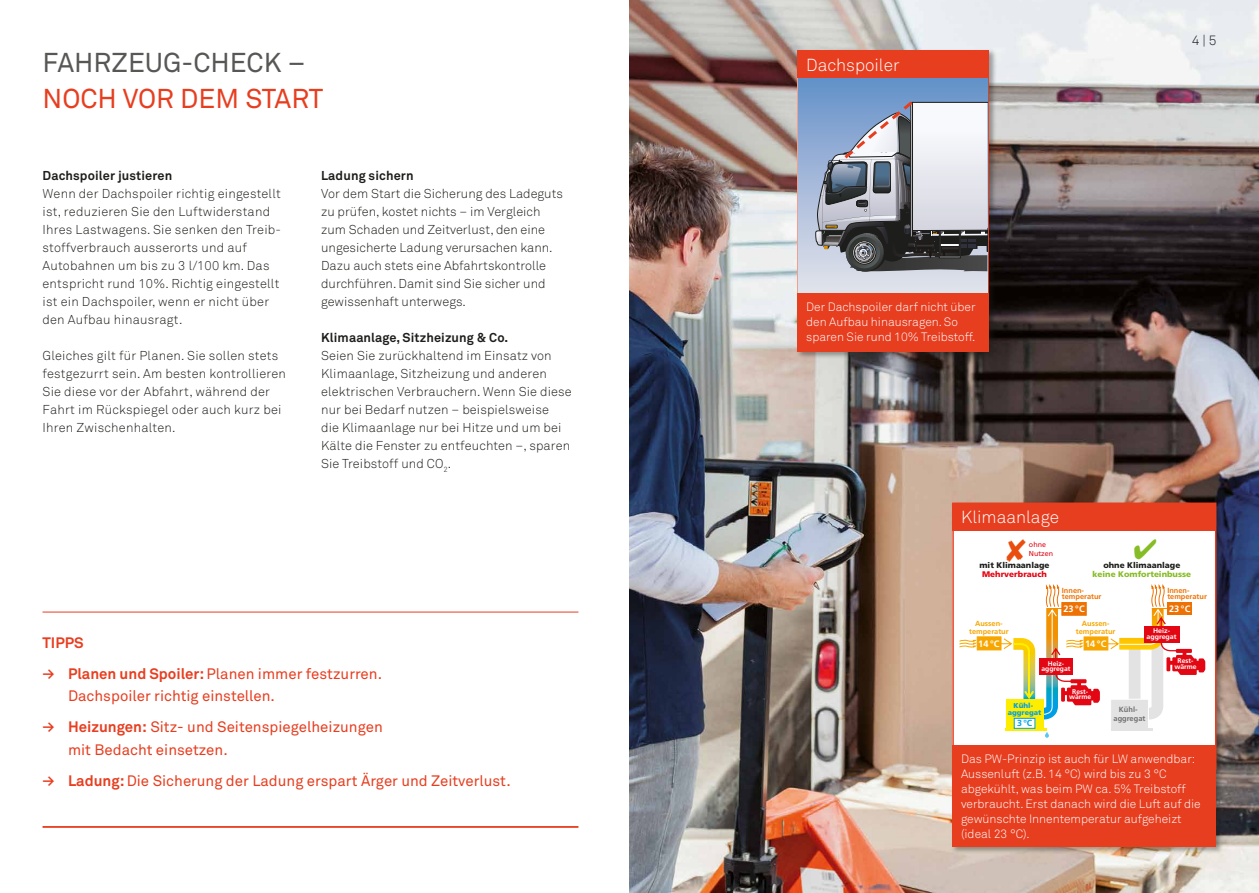
<style>
.page{position:relative;width:1259px;height:893px;background:#fff}
.page>*{position:absolute;margin:0;border:0;box-sizing:border-box;transform-origin:0 0}
.t1{font:27px "Akkurat";color:#575756}
.t2{font:27px "Akkurat";color:#e73e20}
.t3{font:300 17.25px "Akkurat";color:#fff}
.t4{font:15px/31px "Akkurat";color:#e73e20}
.t5{font:700 15px/31px "Akkurat";color:#e73e20}
.t6{font:300 13.5px "Akkurat";color:#1d1d1b}
.t7{font:300 12.75px/18px "Akkurat";letter-spacing:.01em;color:#1d1d1b}
.t8{font:700 12.75px "Akkurat";letter-spacing:.01em;color:#1d1d1b}
.t9{font:300 12px/15px "Akkurat";color:#fff}
.t10{font:700 9.3px "Frutiger";color:#fff}
.t11{font:700 8.85px "Frutiger";color:#009fe3}
.t12{font:900 8.1px "Frutiger";color:#1d1d1b}
.t13{font:900 8.1px "Frutiger";color:#86bc25}
.t14{font:900 8.1px "Frutiger";color:#e30613}
.t15{font:700 7.5px/9px "Frutiger";color:#706f6f;text-align:center}
.t16{font:700 7.35px/7.4px "Frutiger";color:#f7a600;text-align:center}
.t17{font:700 7.35px/6.8px "Frutiger";color:#ee7203}
.t18{font:900 7.2px/7.5px "Frutiger";color:#009fe3;text-align:center}
.t19{font:7.2px/8.7px "Frutiger";color:#e30613}
.t20{font:700 6.75px/5.7px "Frutiger";color:#fff;text-align:center}
.t21{font:700 6.75px/5.7px "Frutiger";color:#fff;text-align:center;scale:1.04 1}
.s1{font-weight:400}
.s2{font-weight:700}
</style>
<div class="page">
<img style="left:629px;top:0;width:630px;height:893px">
<div style="left:951px;top:501px;width:272px;height:354px;background:#1d1d1b;opacity:.4"></div>
<div style="left:952px;top:510px;width:264px;height:240px;background:#fff"></div>
<div style="left:952px;top:503px;width:264px;height:27px;background:#e73e20"></div>
<div style="left:952px;top:502px;width:264px;height:268px;border:2px solid #e73e20"></div>
<div style="left:1110px;top:699px;width:38px;height:31px;background:#e3e3e3;border:1px solid #fff"></div>
<hr style="left:1111px;top:728px;width:41px;height:2px;background:#e3e3e3">
<svg style="left:959px;top:640px;width:18px;height:8px"></svg>
<div style="left:977px;top:637px;width:24px;height:13px;background:#f7a600;border:1px solid #f7a600"></div>
<svg style="left:994px;top:584px;width:211px;height:135px"></svg>
<svg style="left:1045px;top:732px;width:4px;height:6px"></svg>
<hr style="left:1005px;top:728px;width:42px;height:3px;background:#ffed00">
<div style="left:1005px;top:700px;width:38px;height:29px;background:#ffed00"></div>
<div style="left:1014px;top:718px;width:21px;height:11px;background:#fff;border:1px solid #009fe3"></div>
<div style="left:1061px;top:602px;width:25px;height:13px;background:#ee7203"></div>
<div style="left:1167px;top:602px;width:24px;height:13px;background:#ee7203"></div>
<div style="left:952px;top:745px;width:264px;height:102px;background:#e73e20"></div>
<hr style="left:43px;top:612px;width:535px;height:1px;background:#e73e20">
<hr style="left:43px;top:826px;width:535px;height:2px;background:#e73e20">
<div style="left:796px;top:48px;width:200px;height:311px;background:#1d1d1b;opacity:.4"></div>
<div style="left:797px;top:50px;width:192px;height:28px;background:#e73e20"></div>
<div style="left:797px;top:50px;width:192px;height:268px;border:2px solid #e73e20"></div>
<div style="left:799px;top:78px;width:188px;height:216px;background:linear-gradient(to bottom,#6691c9,#e5e4eb)"></div>
<div style="left:797px;top:293px;width:192px;height:58px;background:#e73e20"></div>
<svg style="left:815px;top:98px;width:172px;height:174px"></svg>
<h1 class="t1" style="left:43px;top:47px;width:264px">FAHRZEUG-CHECK –</h1>
<h1 class="t2" style="left:43px;top:83px;width:282px">NOCH VOR DEM START</h1>
<p class="t8" style="left:43px;top:167px;width:131px">Dachspoiler justieren</p>
<p class="t7" style="left:43px;top:185px;width:240px">Wenn der Dachspoiler richtig eingestellt ist, reduzieren Sie den Luftwiderstand Ihres Lastwagens. Sie senken den Treib&shy;stoffverbrauch ausserorts und auf Autobahnen um bis zu 3 l/100 km. Das entspricht rund 10%. Richtig eingestellt ist ein Dachspoiler, wenn er nicht über den Aufbau hinausragt.</p>
<p class="t7" style="left:43px;top:347px;width:245px">Gleiches gilt für Planen. Sie sollen stets festgezurrt sein. Am besten kontrollieren Sie diese vor der Abfahrt, während der Fahrt im Rückspiegel oder auch kurz bei Ihren Zwischenhalten.</p>
<p class="t8" style="left:321px;top:168px;width:94px">Ladung sichern</p>
<p class="t7" style="left:321px;top:185px;width:243px">Vor dem Start die Sicherung des Ladeguts zu prüfen, kostet nichts – im Vergleich zum Schaden und Zeitverlust, den eine ungesicherte Ladung verursachen kann.<br>Dazu auch stets eine Abfahrtskontrolle durchführen. Damit sind Sie sicher und gewissenhaft unterwegs.</p>
<p class="t8" style="left:321px;top:330px;width:189px">Klimaanlage, Sitzheizung &amp; Co.</p>
<p class="t7" style="left:321px;top:347px;width:252px">Seien Sie zurückhaltend im Einsatz von Klimaanlage, Sitzheizung und anderen elektrischen Verbrauchern. Wenn Sie diese nur bei Bedarf nutzen – beispielsweise<br>die Klimaanlage nur bei Hitze und um bei Kälte die Fenster zu entfeuchten –, sparen Sie Treibstoff und CO<sub>2</sub>.</p>
<p class="t5" style="left:43px;top:627px;width:341px">TIPPS<br>≥ Planen und Spoiler: <span class="s1">Planen immer festzurren.</span></p>
<p class="t4" style="left:43px;top:681px;width:342px;text-indent:26px">Dachspoiler richtig einstellen.<br><span class="s2">≥ Heizungen:</span> Sitz- und Seitenspiegelheizungen</p>
<p class="t4" style="left:43px;top:734px;width:470px;text-indent:26px">mit Bedacht einsetzen.<br><span class="s2">≥ Ladung:</span> Die Sicherung der Ladung erspart Ärger und Zeitverlust.</p>
<h2 class="t3" style="left:806px;top:54px;width:95px">Dachspoiler</h2>
<p class="t9" style="left:806px;top:299px;width:171px">Der Dachspoiler darf nicht über den Aufbau hinausragen. So sparen Sie rund 10% Treibstoff.</p>
<h2 class="t3" style="left:961px;top:507px;width:99px">Klimaanlage</h2>
<p class="t6" style="left:1191px;top:32px;width:26px">4 | 5</p>
<p class="t19" style="left:1029px;top:540px;width:26px">ohne<br>Nutzen</p>
<p class="t12" style="left:979px;top:561px;width:72px">mit Klimaanlage</p>
<p class="t14" style="left:982px;top:569px;width:66px">Mehrverbrauch</p>
<p class="t16" style="left:969px;top:620px;width:41px">Aussen&shy;temperatur</p>
<p class="t10" style="left:978px;top:638px;width:23px">14 °C</p>
<p class="t12" style="left:1103px;top:561px;width:78px">ohne Klimaanlage</p>
<p class="t13" style="left:1092px;top:569px;width:100px">keine Komforteinbusse</p>
<p class="t17" style="left:1167px;top:586px;width:41px">Innen&shy;temperatur</p>
<p class="t17" style="left:1062px;top:587px;width:41px">Innen&shy;temperatur</p>
<p class="t10" style="left:1063px;top:603px;width:23px">23 °C</p>
<p class="t10" style="left:1169px;top:603px;width:23px">23 °C</p>
<p class="t16" style="left:1076px;top:620px;width:41px">Aussen&shy;temperatur</p>
<p class="t10" style="left:1085px;top:638px;width:23px">14 °C</p>
<p class="t21" style="left:1146px;top:628px;width:30px">Heiz&shy;aggregat</p>
<p class="t20" style="left:1041px;top:660px;width:30px">Heiz&shy;aggregat</p>
<p class="t18" style="left:1007px;top:701px;width:35px">Kühl&shy;aggregat</p>
<p class="t11" style="left:1017px;top:718px;width:17px">3°C</p>
<p class="t20" style="left:1069px;top:688px;width:24px">Rest&shy;wärme</p>
<p class="t15" style="left:1113px;top:705px;width:33px">Kühl&shy;aggregat</p>
<p class="t20" style="left:1174px;top:658px;width:24px">Rest&shy;wärme</p>
<p class="t9" style="left:961px;top:752px;width:241px">Das PW-Prinzip ist auch für LW anwendbar:<br>Aussenluft (z.B. 14 °C) wird bis zu 3 °C abgekühlt, was beim PW ca. 5% Treibstoff verbraucht. Erst danach wird die Luft auf die gewünschte Innentemperatur aufgeheizt (ideal 23 °C).</p>
</div>
